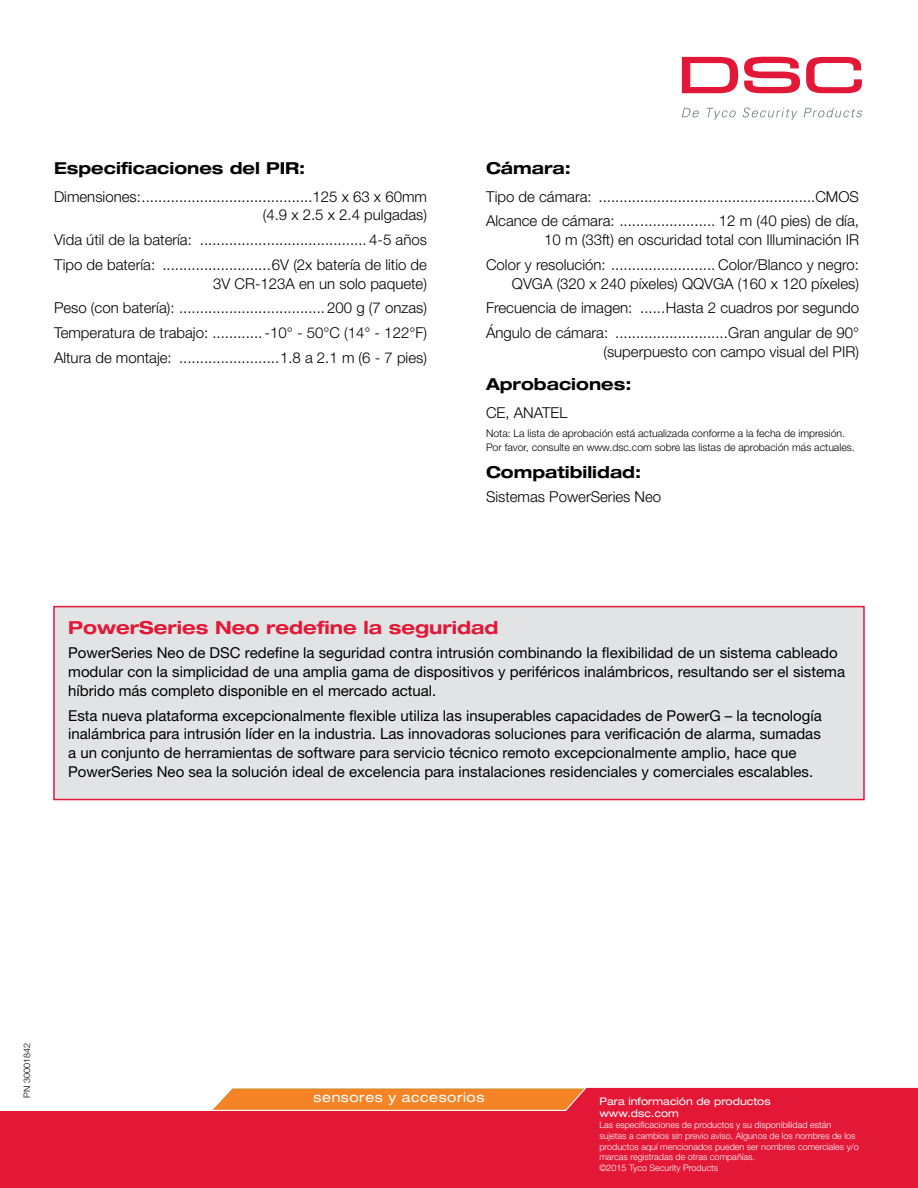
<style>
.page{position:relative;width:918px;height:1188px;background:#fff}
.page>*{position:absolute;margin:0;border:0;box-sizing:border-box;transform-origin:0 0}
.t1{font:700 expanded 18px "Helvetica Neue LT Pro";color:#e31837}
.t2{font:700 expanded 16.5px "Helvetica Neue LT Std";color:#000}
.t3{font:300 15px/24.8px "Helvetica Neue LT Pro";color:#000}
.t4{font:15px/18.8px "Helvetica Neue LT Pro";color:#000}
.t5{font:expanded 13.5px "Helvetica Neue LT Std";letter-spacing:.04em;color:#fff}
.t6{font:300 expanded 13.5px "Helvetica Neue LT Std";letter-spacing:.04em;color:#fff}
.t7{font:300 10.5px/13.5px "Helvetica Neue LT Pro";color:#000}
.t8{font:expanded 10.5px/12.6px "Helvetica Neue LT Std";color:#fff}
.t9{font:300 9px/10.8px "Helvetica Neue LT Pro";color:#fff}
.t10{font:300 9px "Helvetica Neue LT Pro";color:#000}
</style>
<div class="page">
<svg style="left:0;top:1087px;width:918px;height:101px;background:#e63143"></svg>
<svg style="left:682px;top:57px;width:56px;height:36px"></svg>
<svg style="left:744px;top:57px;width:56px;height:36px"></svg>
<svg style="left:806px;top:57px;width:56px;height:36px"></svg>
<svg style="left:682px;top:108px;width:17px;height:9px"></svg>
<svg style="left:706px;top:108px;width:30px;height:12px"></svg>
<svg style="left:742px;top:108px;width:56px;height:12px"></svg>
<svg style="left:804px;top:108px;width:58px;height:9px"></svg>
<div style="left:54px;top:607px;width:810px;height:193px;background:#e2e3e4"></div>
<div style="left:53px;top:606px;width:812px;height:194px;border:2px solid #e31837"></div>
<p class="t2" style="left:54px;top:158px;width:253px">Especificaciones del PIR:</p>
<p class="t3" style="left:54px;top:187px;width:375px;line-height:18.8px;text-align:right">Dimensiones:.........................................125 x 63 x 60mm (4.9 x 2.5 x 2.4 pulgadas)</p>
<p class="t3" style="left:54px;top:227px;width:375px">Vida útil de la batería: ........................................ 4-5 años<br>Tipo de batería: ..........................6V (2x batería de litio de</p>
<p class="t3" style="left:54px;top:271px;width:375px;text-align:justify;text-indent:159px">3V CR-123A en un solo paquete)<br>Peso (con batería): ................................... 200 g (7 onzas)<br>Temperatura de trabajo: ............-10° - 50°C (14° - 122°F)<br>Altura de montaje: ........................1.8 a 2.1 m (6 - 7 pies)</p>
<p class="t2" style="left:486px;top:158px;width:86px">Cámara:</p>
<p class="t3" style="left:486px;top:184px;width:375px">Tipo de cámara: ....................................................CMOS<br>Alcance de cámara: ....................... 12 m (40 pies) de día,</p>
<p class="t3" style="left:486px;top:227px;width:375px;text-align:right">10 m (33ft) en oscuridad total con Illuminación IR<br>Color y resolución: ......................... Color/Blanco y negro:</p>
<p class="t3" style="left:486px;top:271px;width:375px;text-align:justify;text-indent:26px">QVGA (320 x 240 píxeles) QQVGA (160 x 120 píxeles)<br>Frecuencia de imagen: ......Hasta 2 cuadros por segundo Ángulo de cámara: ...........................Gran angular de 90°</p>
<p class="t3" style="left:603px;top:339px;width:257px">(superpuesto con campo visual del PIR)</p>
<p class="t2" style="left:486px;top:374px;width:147px">Aprobaciones:</p>
<p class="t3" style="left:486px;top:400px;width:83px">CE, ANATEL</p>
<p class="t7" style="left:486px;top:426px;width:370px">Nota: La lista de aprobación está actualizada conforme a la fecha de impresión.<br>Por favor, consulte en www.dsc.com sobre las listas de aprobación más actuales.</p>
<p class="t2" style="left:486px;top:461px;width:157px">Compatibilidad:</p>
<p class="t3" style="left:486px;top:484px;width:177px">Sistemas PowerSeries Neo</p>
<p class="t1" style="left:68px;top:616px;width:432px">PowerSeries Neo redefine la seguridad</p>
<p class="t4" style="left:68px;top:644px;width:778px">PowerSeries Neo de DSC redefine la seguridad contra intrusión combinando la flexibilidad de un sistema cableado modular con la simplicidad de una amplia gama de dispositivos y periféricos inalámbricos, resultando ser el sistema híbrido más completo disponible en el mercado actual.</p>
<p class="t4" style="left:68px;top:706px;width:755px">Esta nueva plataforma excepcionalmente flexible utiliza las insuperables capacidades de PowerG – la tecnología inalámbrica para intrusión líder en la industria. Las innovadoras soluciones para verificación de alarma, sumadas a un conjunto de herramientas de software para servicio técnico remoto excepcionalmente amplio, hace que PowerSeries Neo sea la solución ideal de excelencia para instalaciones residenciales y comerciales escalables.</p>
<p class="t10" style="left:22px;top:1098px;width:56px;rotate:-90deg">PN 30001842</p>
<p class="t5" style="left:314px;top:1089px;width:172px">sensores y accesorios</p>
<p class="t6" style="left:339px;top:1089px;width:121px">communications</p>
<p class="t8" style="left:599px;top:1094px;width:173px">Para información de productos www.dsc.com</p>
<p class="t9" style="left:599px;top:1119px;width:261px">Las especificaciones de productos y su disponibilidad están sujetas a cambios sin previo aviso. Algunos de los nombres de los productos aquí mencionados pueden ser nombres comerciales y/o marcas registradas de otras compañías.<br>©2015 Tyco Security Products</p>
</div>
